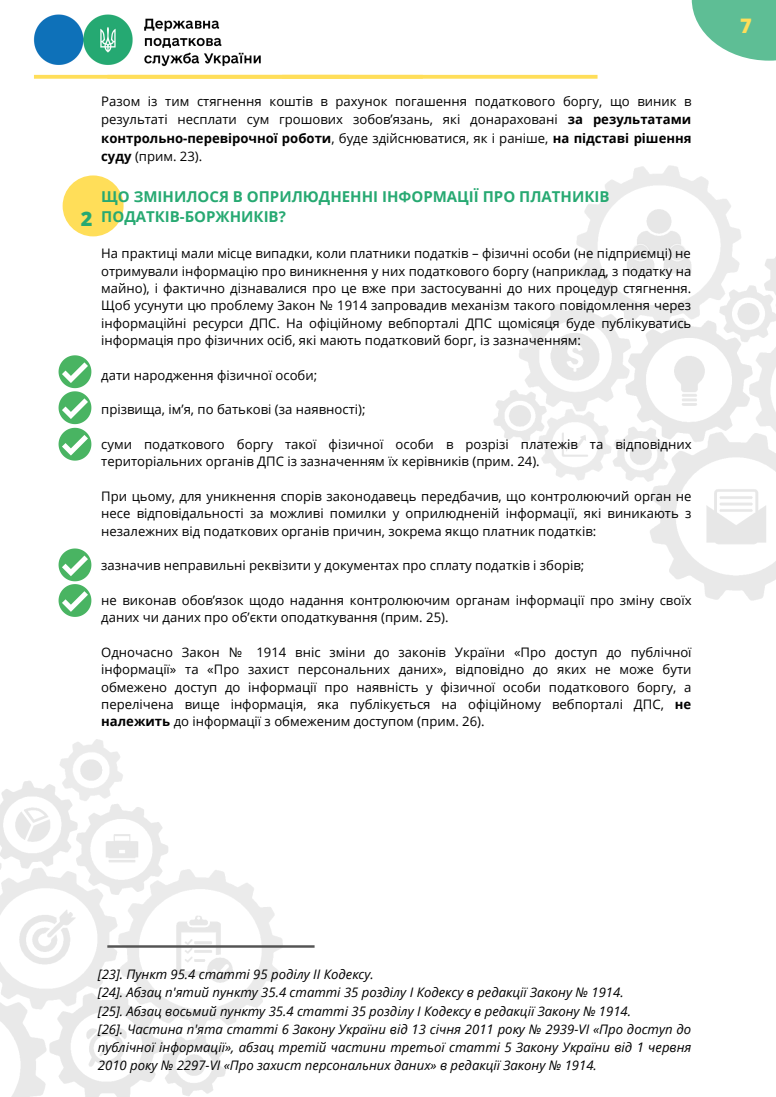
<style>
.page{position:relative;width:776px;height:1097px;background:#fff}
.page>*{position:absolute;margin:0;border:0;box-sizing:border-box;transform-origin:0 0}
.t1{font:800 20px "Open Sans";color:#ffde59}
.t2{font:800 20px "Open Sans";color:#27a972}
.t3{font:700 15px "Open Sans";color:#27a972}
.t4{font:13.12px/17.4px "Open Sans";color:#000;text-align:justify}
.t5{font:italic 13.12px/18.2px "Open Sans";color:#000;text-align:justify}
.s1{font-weight:700}
</style>
<div class="page">
<svg style="left:34px;top:75px;width:563px;height:4px;background:#ffdf5f"></svg>
<svg style="left:692px;top:0;width:84px;height:61px"></svg>
<img style="left:0;top:739px;width:282px;height:358px">
<img style="left:494px;top:166px;width:282px;height:435px">
<img style="left:34px;top:14px;width:227px;height:52px">
<div style="left:63px;top:175px;width:61px;height:61px;background:#ffde59;border-radius:50%"></div>
<svg style="left:59px;top:548px;width:32px;height:69px"></svg>
<svg style="left:59px;top:355px;width:32px;height:106px"></svg>
<svg style="left:107px;top:945px;width:207px;height:3px"></svg>
<p class="t4" style="left:101px;top:92px;width:592px;line-height:18.2px">Разом із тим стягнення коштів в рахунок погашення податкового боргу, що виник в результаті несплати сум грошових зобов’язань, які донараховані <span class="s1">за результатами контрольно-перевірочної роботи</span>, буде здійснюватися, як і раніше, <span class="s1">на підставі рішення суду</span> (прим. 23).</p>
<p class="t3" style="left:101px;top:186px;width:510px">ЩО ЗМІНИЛОСЯ В ОПРИЛЮДНЕННІ ІНФОРМАЦІЇ ПРО ПЛАТНИКІВ</p>
<p class="t2" style="left:81px;top:204px;width:13px">2</p>
<p class="t3" style="left:101px;top:206px;width:186px">ПОДАТКІВ-БОРЖНИКІВ?</p>
<p class="t4" style="left:101px;top:244px;width:592px">На практиці мали місце випадки, коли платники податків – фізичні особи (не підприємці) не отримували інформацію про виникнення у них податкового боргу (наприклад, з податку на майно), і фактично дізнавалися про це вже при застосуванні до них процедур стягнення.<br>Щоб усунути цю проблему Закон № 1914 запровадив механізм такого повідомлення через інформаційні ресурси ДПС. На офіційному вебпорталі ДПС щомісяця буде публікуватись інформація про фізичних осіб, які мають податковий борг, із зазначенням:</p>
<p class="t4" style="left:101px;top:366px;width:217px">дати народження фізичної особи;</p>
<p class="t4" style="left:101px;top:400px;width:266px">прізвища, ім’я, по батькові (за наявності);</p>
<p class="t4" style="left:101px;top:435px;width:592px">суми податкового боргу такої фізичної особи в розрізі платежів та відповідних територіальних органів ДПС із зазначенням їх керівників (прим. 24).</p>
<p class="t4" style="left:101px;top:487px;width:592px">При цьому, для уникнення спорів законодавець передбачив, що контролюючий орган не несе відповідальності за можливі помилки у оприлюдненій інформації, які виникають з незалежних від податкових органів причин, зокрема якщо платник податків:</p>
<p class="t4" style="left:101px;top:557px;width:484px">зазначив неправильні реквізити у документах про сплату податків і зборів;</p>
<p class="t4" style="left:101px;top:591px;width:592px">не виконав обов’язок щодо надання контролюючим органам інформації про зміну своїх даних чи даних про об’єкти оподаткування (прим. 25).</p>
<p class="t4" style="left:101px;top:643px;width:592px">Одночасно Закон № 1914 вніс зміни до законів України «Про доступ до публічної інформації» та «Про захист персональних даних», відповідно до яких не може бути обмежено доступ до інформації про наявність у фізичної особи податкового боргу, а перелічена вище інформація, яка публікується на офіційному вебпорталі ДПС, <span class="s1">не належить</span> до інформації з обмеженим доступом (прим. 26).</p>
<p class="t1" style="left:740px;top:12px;width:13px">7</p>
<p class="t5" style="left:98px;top:965px;width:277px">[23]. Пункт 95.4 статті 95 роділу ІІ Кодексу.</p>
<p class="t5" style="left:98px;top:983px;width:527px">[24]. Абзац п'ятий пункту 35.4 статті 35 розділу І Кодексу в редакції Закону № 1914.</p>
<p class="t5" style="left:98px;top:1001px;width:535px">[25]. Абзац восьмий пункту 35.4 статті 35 розділу І Кодексу в редакції Закону № 1914.</p>
<p class="t5" style="left:98px;top:1019px;width:595px">[26]. Частина п'ята статті 6 Закону України від 13 січня 2011 року № 2939-VI «Про доступ до публічної інформації», абзац третій частини третьої статті 5 Закону України від 1 червня 2010 року № 2297-VI «Про захист персональних даних» в редакції Закону № 1914.</p>
</div>
